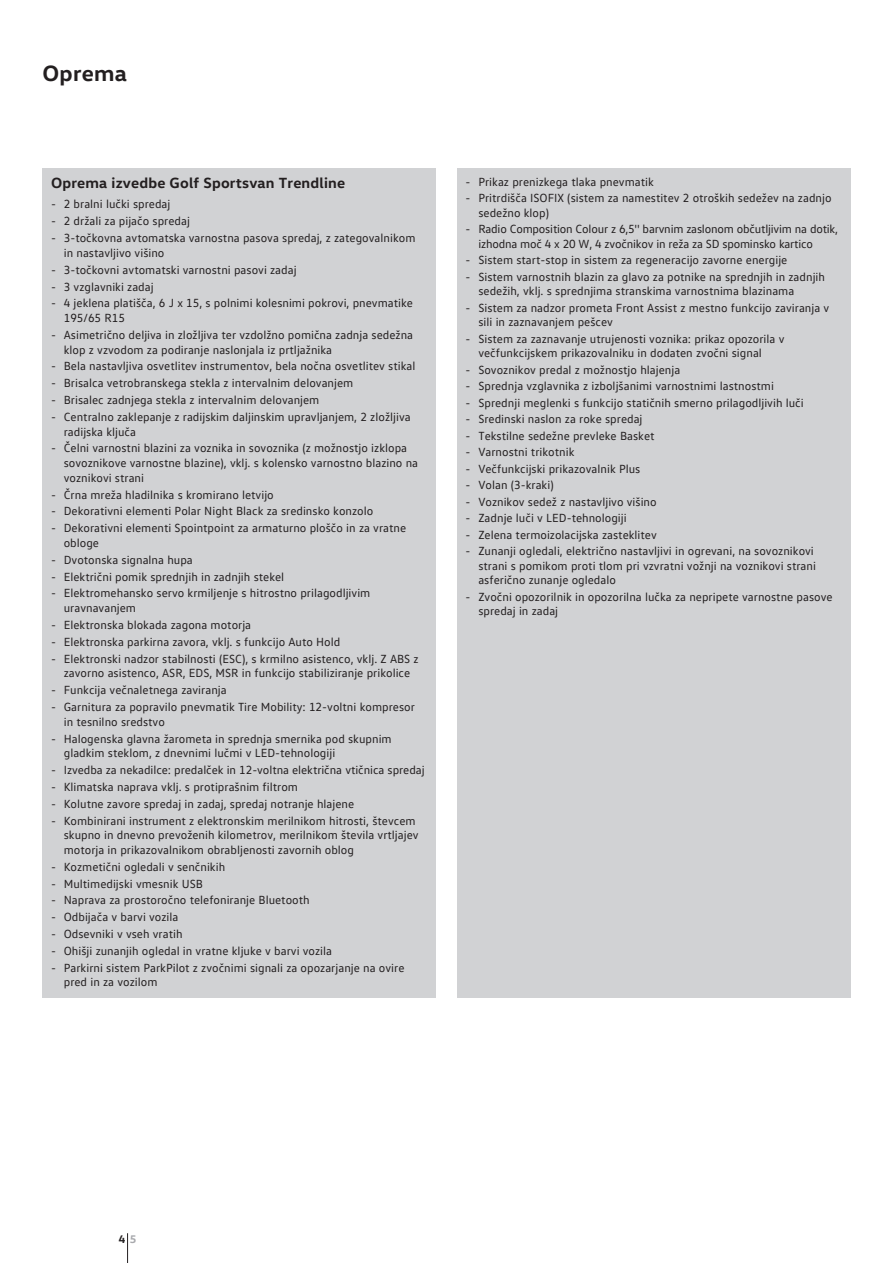
<style>
.page{position:relative;width:893px;height:1263px;background:#fff}
.page>*{position:absolute;margin:0;border:0;box-sizing:border-box;transform-origin:0 0}
.t1{font:700 22.5px "VW Head";letter-spacing:.01em;color:#231f20}
.t2{font:700 15px "VW Head";letter-spacing:.01em;color:#231f20}
.t3{font:12px/14.7px "VW Text";color:#231f20}
.t4{font:700 11.25px "VW Head";color:#231f20}
.s1{color:#a8a9ad}
</style>
<div class="page">
<hr style="left:127px;top:1233px;width:1px;height:30px;background:#231f20">
<div style="left:43px;top:168px;width:393px;height:830px;background:#d1d2d4"></div>
<div style="left:457px;top:168px;width:393px;height:830px;background:#d1d2d4"></div>
<h1 class="t1" style="left:43px;top:66px;width:86px">Oprema</h1>
<p class="t2" style="left:51px;top:178px;width:296px">Oprema izvedbe Golf Sportsvan Trendline</p>
<p class="t3" style="left:51px;top:198px;width:121px">- 2 bralni lučki spredaj</p>
<p class="t3" style="left:51px;top:215px;width:140px">- 2 držali za pijačo spredaj</p>
<p class="t3" style="left:64px;top:232px;width:353px;text-indent:-13px">- 3-točkovna avtomatska varnostna pasova spredaj, z zategovalnikom in nastavljivo višino</p>
<p class="t3" style="left:51px;top:263px;width:247px">- 3-točkovni avtomatski varnostni pasovi zadaj</p>
<p class="t3" style="left:51px;top:280px;width:104px">- 3 vzglavniki zadaj</p>
<p class="t3" style="left:64px;top:297px;width:351px;text-indent:-13px">- 4 jeklena platišča, 6 J x 15, s polnimi kolesnimi pokrovi, pnevmatike<br>195/65 R15</p>
<p class="t3" style="left:64px;top:328px;width:351px;text-indent:-13px">- Asimetrično deljiva in zložljiva ter vzdolžno pomična zadnja sedežna klop z vzvodom za podiranje naslonjala iz prtljažnika</p>
<p class="t3" style="left:51px;top:360px;width:366px">- Bela nastavljiva osvetlitev instrumentov, bela nočna osvetlitev stikal</p>
<p class="t3" style="left:51px;top:377px;width:304px">- Brisalca vetrobranskega stekla z intervalnim delovanjem</p>
<p class="t3" style="left:51px;top:394px;width:270px">- Brisalec zadnjega stekla z intervalnim delovanjem</p>
<p class="t3" style="left:64px;top:410px;width:348px;text-indent:-13px">- Centralno zaklepanje z radijskim daljinskim upravljanjem, 2 zložljiva radijska ključa</p>
<p class="t3" style="left:64px;top:442px;width:356px;text-indent:-13px">- Čelni varnostni blazini za voznika in sovoznika (z možnostjo izklopa sovoznikove varnostne blazine), vklj. s kolensko varnostno blazino na voznikovi strani</p>
<p class="t3" style="left:51px;top:488px;width:224px">- Črna mreža hladilnika s kromirano letvijo</p>
<p class="t3" style="left:51px;top:505px;width:324px">- Dekorativni elementi Polar Night Black za sredinsko konzolo</p>
<p class="t3" style="left:64px;top:522px;width:344px;text-indent:-13px">- Dekorativni elementi Spointpoint za armaturno ploščo in za vratne obloge</p>
<p class="t3" style="left:51px;top:553px;width:143px">- Dvotonska signalna hupa</p>
<p class="t3" style="left:51px;top:570px;width:235px">- Električni pomik sprednjih in zadnjih stekel</p>
<p class="t3" style="left:64px;top:587px;width:308px;text-indent:-13px">- Elektromehansko servo krmiljenje s hitrostno prilagodljivim uravnavanjem</p>
<p class="t3" style="left:51px;top:619px;width:202px">- Elektronska blokada zagona motorja</p>
<p class="t3" style="left:51px;top:635px;width:291px">- Elektronska parkirna zavora, vklj. s funkcijo Auto Hold</p>
<p class="t3" style="left:51px;top:652px;width:369px;text-align:center">- Elektronski nadzor stabilnosti (ESC), s krmilno asistenco, vklj. Z ABS z zavorno asistenco, ASR, EDS, MSR in funkcijo stabiliziranje prikolice</p>
<p class="t3" style="left:51px;top:684px;width:177px">- Funkcija večnaletnega zaviranja</p>
<p class="t3" style="left:64px;top:701px;width:353px;text-indent:-13px">- Garnitura za popravilo pnevmatik Tire Mobility: 12-voltni kompresor in tesnilno sredstvo</p>
<p class="t3" style="left:64px;top:732px;width:329px;text-indent:-13px">- Halogenska glavna žarometa in sprednja smernika pod skupnim gladkim steklom, z dnevnimi lučmi v LED-tehnologiji</p>
<p class="t3" style="left:51px;top:764px;width:375px">- Izvedba za nekadilce: predalček in 12-voltna električna vtičnica spredaj</p>
<p class="t3" style="left:51px;top:780px;width:248px">- Klimatska naprava vklj. s protiprašnim filtrom</p>
<p class="t3" style="left:51px;top:797px;width:305px">- Kolutne zavore spredaj in zadaj, spredaj notranje hlajene</p>
<p class="t3" style="left:64px;top:814px;width:356px;text-indent:-13px">- Kombinirani instrument z elektronskim merilnikom hitrosti, števcem skupno in dnevno prevoženih kilometrov, merilnikom števila vrtljajev motorja in prikazovalnikom obrabljenosti zavornih oblog</p>
<p class="t3" style="left:51px;top:860px;width:176px">- Kozmetični ogledali v senčnikih</p>
<p class="t3" style="left:51px;top:877px;width:153px">- Multimedijski vmesnik USB</p>
<p class="t3" style="left:51px;top:894px;width:260px">- Naprava za prostoročno telefoniranje Bluetooth</p>
<p class="t3" style="left:51px;top:911px;width:129px">- Odbijača v barvi vozila</p>
<p class="t3" style="left:51px;top:928px;width:133px">- Odsevniki v vseh vratih</p>
<p class="t3" style="left:51px;top:944px;width:283px">- Ohišji zunanjih ogledal in vratne kljuke v barvi vozila</p>
<p class="t3" style="left:64px;top:961px;width:342px;text-indent:-13px">- Parkirni sistem ParkPilot z zvočnimi signali za opozarjanje na ovire pred in za vozilom</p>
<p class="t3" style="left:466px;top:176px;width:190px">- Prikaz prenizkega tlaka pnevmatik</p>
<p class="t3" style="left:478px;top:192px;width:355px;text-indent:-13px">- Pritrdišča ISOFIX (sistem za namestitev 2 otroških sedežev na zadnjo sedežno klop)</p>
<p class="t3" style="left:478px;top:223px;width:361px;text-indent:-13px">- Radio Composition Colour z 6,5'' barvnim zaslonom občutljivim na dotik, izhodna moč 4 x 20 W, 4 zvočnikov in reža za SD spominsko kartico</p>
<p class="t3" style="left:466px;top:254px;width:323px">- Sistem start-stop in sistem za regeneracijo zavorne energije</p>
<p class="t3" style="left:478px;top:271px;width:348px;text-indent:-13px">- Sistem varnostnih blazin za glavo za potnike na sprednjih in zadnjih sedežih, vklj. s sprednjima stranskima varnostnima blazinama</p>
<p class="t3" style="left:478px;top:302px;width:352px;text-indent:-13px">- Sistem za nadzor prometa Front Assist z mestno funkcijo zaviranja v sili in zaznavanjem pešcev</p>
<p class="t3" style="left:478px;top:332px;width:308px;text-indent:-13px">- Sistem za zaznavanje utrujenosti voznika: prikaz opozorila v večfunkcijskem prikazovalniku in dodaten zvočni signal</p>
<p class="t3" style="left:466px;top:363px;width:216px">- Sovoznikov predal z možnostjo hlajenja</p>
<p class="t3" style="left:466px;top:380px;width:310px">- Sprednja vzglavnika z izboljšanimi varnostnimi lastnostmi</p>
<p class="t3" style="left:466px;top:396px;width:340px">- Sprednji meglenki s funkcijo statičnih smerno prilagodljivih luči</p>
<p class="t3" style="left:466px;top:413px;width:178px">- Sredinski naslon za roke spredaj</p>
<p class="t3" style="left:466px;top:429px;width:190px">- Tekstilne sedežne prevleke Basket</p>
<p class="t3" style="left:466px;top:446px;width:110px">- Varnostni trikotnik</p>
<p class="t3" style="left:466px;top:462px;width:176px">- Večfunkcijski prikazovalnik Plus</p>
<p class="t3" style="left:466px;top:479px;width:90px">- Volan (3-kraki)</p>
<p class="t3" style="left:466px;top:495px;width:193px">- Voznikov sedež z nastavljivo višino</p>
<p class="t3" style="left:466px;top:512px;width:163px">- Zadnje luči v LED-tehnologiji</p>
<p class="t3" style="left:466px;top:528px;width:193px">- Zelena termoizolacijska zasteklitev</p>
<p class="t3" style="left:478px;top:545px;width:339px;text-indent:-13px">- Zunanji ogledali, električno nastavljivi in ogrevani, na sovoznikovi strani s pomikom proti tlom pri vzvratni vožnji na voznikovi strani asferično zunanje ogledalo</p>
<p class="t3" style="left:478px;top:590px;width:356px;text-indent:-13px">- Zvočni opozorilnik in opozorilna lučka za nepripete varnostne pasove spredaj in zadaj</p>
<p class="t4" style="left:119px;top:1235px;width:19px">4 <span class="s1">5</span></p>
</div>
